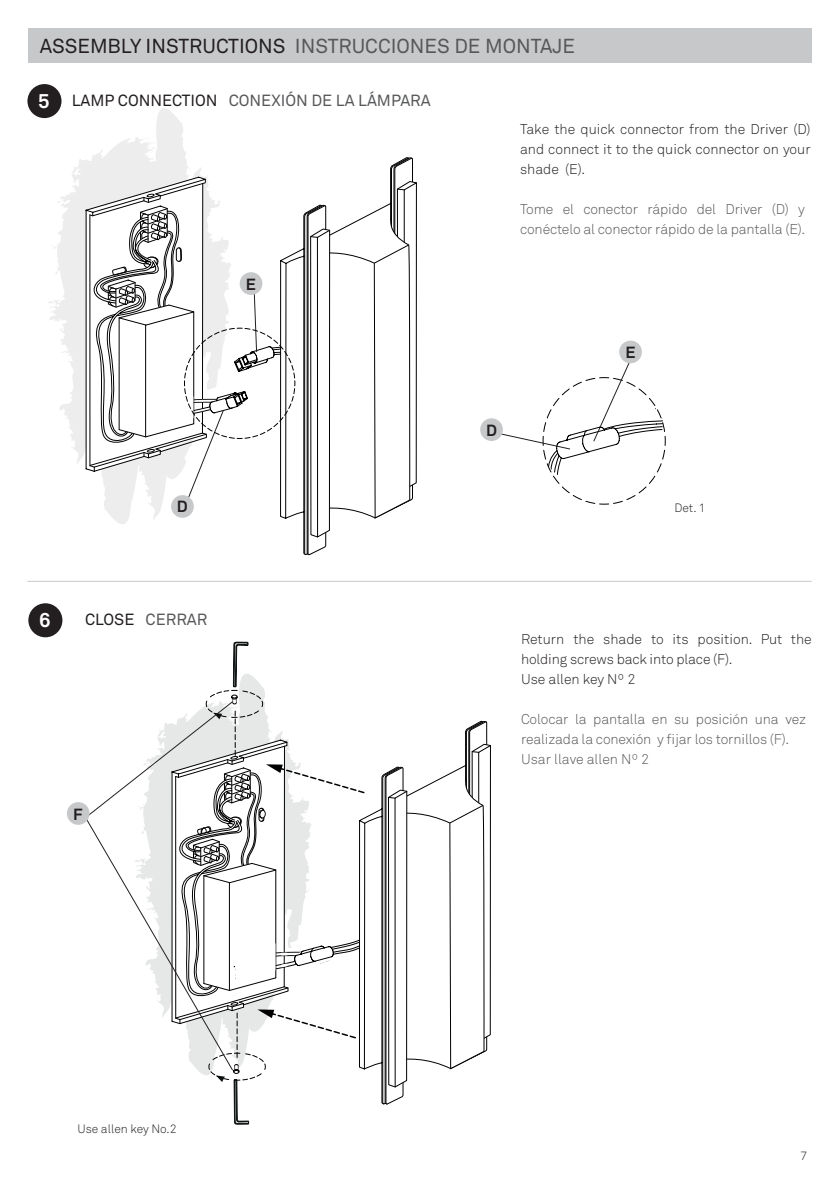
<style>
.page{position:relative;width:840px;height:1191px;background:#fff}
.page>*{position:absolute;margin:0;border:0;box-sizing:border-box;transform-origin:0 0}
.t1{font:20px "Akkurat";color:#57585a}
.t2{font:700 20px "Akkurat";color:#fff}
.t3{font:16px "Akkurat";color:#57585a}
.t4{font:700 16px "Akkurat";color:#231f20}
.t5{font:300 14px/20px "Akkurat";letter-spacing:-.01em;color:#57585a}
.t6{font:300 14px/20px "Akkurat";color:#231f20;text-align:justify}
.t7{font:300 12px "Akkurat";color:#231f20}
.t8{font:300 12px "Akkurat Pro";color:#231f20}
.s1{color:#231f20}
</style>
<div class="page">
<div style="left:28px;top:28px;width:783px;height:34px;background:#c7c8ca"></div>
<hr style="left:27px;top:581px;width:784px;height:1px;background:#c7c8ca">
<svg style="left:48px;top:84px;width:38px;height:386px"></svg>
<div style="left:27px;top:84px;width:34px;height:34px;background:#231f20;border-radius:50%"></div>
<div style="left:619px;top:340px;width:22px;height:23px;background:#c7c8ca;border-radius:50%"></div>
<svg style="left:497px;top:359px;width:169px;height:146px"></svg>
<div style="left:480px;top:418px;width:22px;height:23px;background:#c7c8ca;border-radius:50%"></div>
<svg style="left:86px;top:108px;width:330px;height:447px"></svg>
<svg style="left:85px;top:641px;width:405px;height:484px"></svg>
<div style="left:67px;top:802px;width:22px;height:23px;background:#c7c8ca;border-radius:50%"></div>
<div style="left:28px;top:603px;width:34px;height:34px;background:#231f20;border-radius:50%"></div>
<h1 class="t1" style="left:40px;top:33px;width:536px"><span class="s1">ASSEMBLY INSTRUCTIONS</span> INSTRUCCIONES DE MONTAJE</h1>
<p class="t2" style="left:38px;top:89px;width:13px">5</p>
<p class="t3" style="left:72px;top:90px;width:360px"><span class="s1">LAMP CONNECTION</span> CONEXIÓN DE LA LÁMPARA</p>
<p class="t4" style="left:246px;top:274px;width:12px">E</p>
<p class="t4" style="left:177px;top:497px;width:12px">D</p>
<p class="t2" style="left:39px;top:608px;width:13px">6</p>
<p class="t3" style="left:85px;top:609px;width:124px"><span class="s1">CLOSE</span> CERRAR</p>
<p class="t4" style="left:73px;top:804px;width:11px">F</p>
<p class="t6" style="left:520px;top:119px;width:292px">Take the quick connector from the Driver (D) and connect it to the quick connector on your shade (E).</p>
<p class="t5" style="left:520px;top:199px;width:286px">Tome el conector rápido del Driver (D) y conéctelo al conector rápido de la pantalla (E).</p>
<p class="t4" style="left:485px;top:420px;width:12px">D</p>
<p class="t4" style="left:625px;top:343px;width:12px">E</p>
<p class="t7" style="left:674px;top:500px;width:33px">Det. 1</p>
<p class="t6" style="left:520px;top:628px;width:292px">Return the shade to its position. Put the holding screws back into place (F).</p>
<p class="t6" style="left:520px;top:668px;width:116px">Use allen key Nº 2</p>
<p class="t5" style="left:520px;top:708px;width:286px">Colocar la pantalla en su posición una vez realizada la conexión y fijar los tornillos (F).</p>
<p class="t5" style="left:520px;top:748px;width:130px">Usar llave allen Nº 2</p>
<p class="t7" style="left:77px;top:1121px;width:101px">Use allen key No.2</p>
<p class="t8" style="left:800px;top:1148px;width:8px">7</p>
</div>
